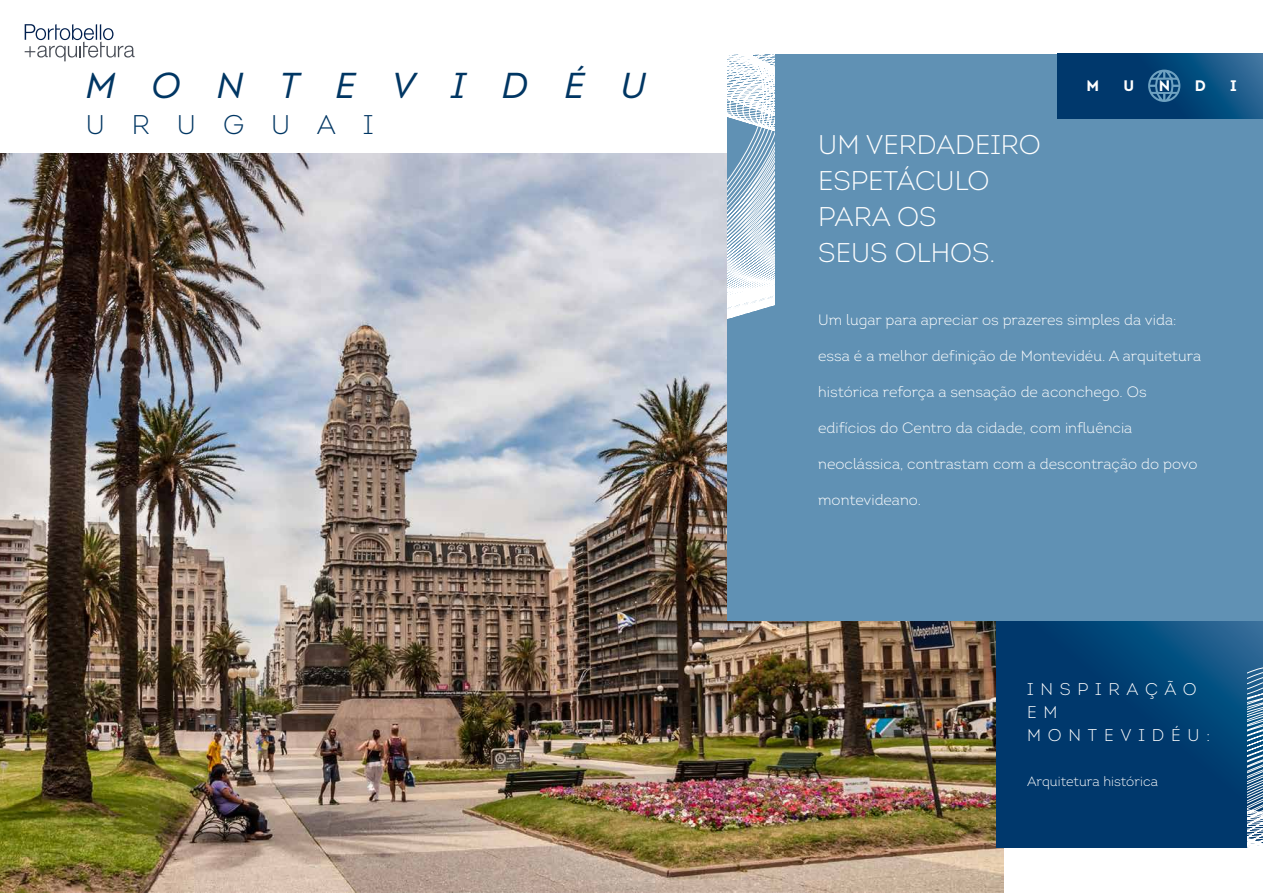
<style>
.page{position:relative;width:1263px;height:893px;background:#fff}
.page>*{position:absolute;margin:0;border:0;box-sizing:border-box;transform-origin:0 0}
.t1{font:italic 36px "Intro";letter-spacing:1em;color:#003663}
.t2{font:300 27px/36px "Intro";color:#fff}
.t3{font:300 27px "Intro";letter-spacing:1em;color:#003663}
.t4{font:300 16.95px/22.6px "Intro";letter-spacing:.4em;color:#fff}
.t5{font:700 15.3px "Intro";color:#fff}
.t6{font:300 15px "Intro";color:#fff}
.t7{font:300 13.5px "Intro";color:#fff}
</style>
<div class="page">
<img style="left:0;top:154px;width:1003px;height:738px">
<svg style="left:996px;top:621px;width:267px;height:227px;background:#023e71"></svg>
<div style="left:727px;top:54px;width:536px;height:567px;background:#6091b4"></div>
<svg style="left:727px;top:54px;width:47px;height:265px"></svg>
<svg style="left:1247px;top:664px;width:16px;height:184px"></svg>
<svg style="left:1058px;top:54px;width:205px;height:65px;background:#084577"></svg>
<svg style="left:1148px;top:70px;width:32px;height:32px"></svg>
<svg style="left:25px;top:24px;width:110px;height:37px"></svg>
<h1 class="t1" style="left:86px;top:63px;width:562px">MONTEVIDÉU</h1>
<h2 class="t3" style="left:86px;top:107px;width:289px">URUGUAI</h2>
<h2 class="t2" style="left:818px;top:127px;width:224px">UM VERDADEIRO<br>ESPETÁCULO<br>PARA OS<br>SEUS OLHOS.</h2>
<p class="t5" style="left:1086px;top:76px;width:14px">M</p>
<p class="t5" style="left:1123px;top:76px;width:12px">U</p>
<p class="t5" style="left:1159px;top:76px;width:13px">N</p>
<p class="t5" style="left:1195px;top:76px;width:13px">D</p>
<p class="t5" style="left:1230px;top:76px;width:8px">I</p>
<p class="t6" style="left:818px;top:310px;width:360px">Um lugar para apreciar os prazeres simples da vida:</p>
<p class="t6" style="left:818px;top:346px;width:384px">essa é a melhor definição de Montevidéu. A arquitetura</p>
<p class="t6" style="left:818px;top:382px;width:330px">histórica reforça a sensação de aconchego. Os</p>
<p class="t6" style="left:818px;top:418px;width:316px">edifícios do Centro da cidade, com influência</p>
<p class="t6" style="left:818px;top:454px;width:381px">neoclássica, contrastam com a descontração do povo</p>
<p class="t6" style="left:818px;top:490px;width:104px">montevideano.</p>
<p class="t4" style="left:1027px;top:678px;width:184px">INSPIRAÇÃO<br>E M<br>MONTEVIDÉU:</p>
<p class="t7" style="left:1027px;top:773px;width:132px">Arquitetura histórica</p>
</div>
